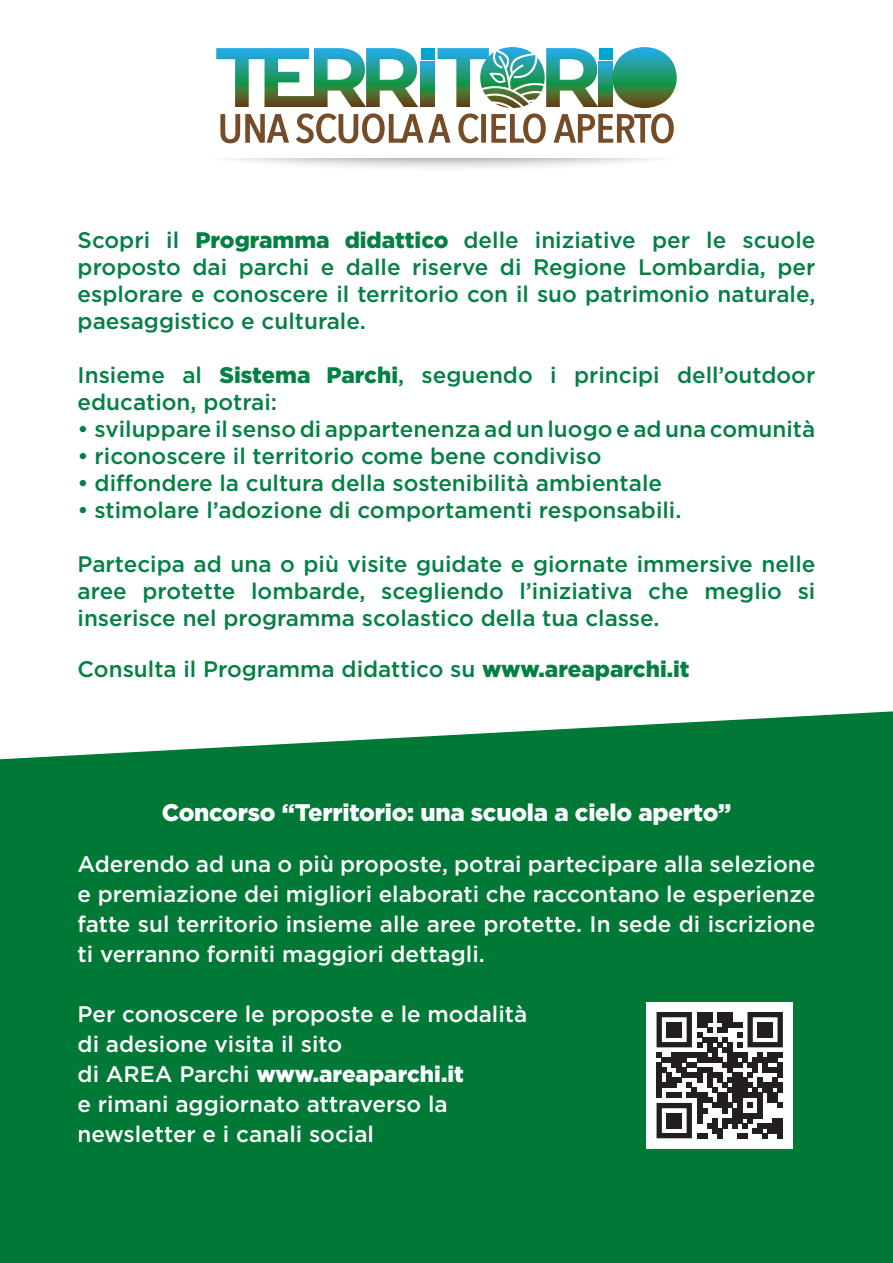
<style>
.page{position:relative;width:893px;height:1263px;background:#fff}
.page>*{position:absolute;margin:0;border:0;box-sizing:border-box;transform-origin:0 0}
.t1{font:900 24px "Gotham";letter-spacing:-.01em;color:#fff}
.t2{font:500 22.5px/27px "Gotham";color:#048045;text-align:justify}
.t3{font:500 22.5px/30px "Gotham";color:#fff;text-align:justify}
.s1{font-weight:900}
</style>
<div class="page">
<div style="left:180px;top:103px;width:527px;height:69px;background:#231f20;opacity:.75"></div>
<div style="left:0;top:711px;width:893px;height:552px;background:#007836"></div>
<div style="left:174px;top:0;width:539px;height:157px;background:#fff"></div>
<div style="left:646px;top:1002px;width:147px;height:146px;background:#fff"></div>
<svg style="left:657px;top:1012px;width:126px;height:126px"></svg>
<div style="left:667px;top:1022px;width:15px;height:15px;background:#231f20"></div>
<div style="left:758px;top:1022px;width:15px;height:15px;background:#231f20"></div>
<div style="left:667px;top:1113px;width:15px;height:15px;background:#231f20"></div>
<svg style="left:216px;top:47px;width:461px;height:97px"></svg>
<p class="t2" style="left:78px;top:226px;width:739px">Scopri il <span class="s1">Programma didattico</span> delle iniziative per le scuole proposto dai parchi e dalle riserve di Regione Lombardia, per esplorare e conoscere il territorio con il suo patrimonio naturale, paesaggistico e culturale.</p>
<p class="t2" style="left:78px;top:361px;width:739px">Insieme al <span class="s1">Sistema Parchi</span>, seguendo i principi dell’outdoor education, potrai:</p>
<p class="t2" style="left:78px;top:415px;width:739px">• sviluppare il senso di appartenenza ad un luogo e ad una comunità</p>
<p class="t2" style="left:78px;top:442px;width:525px">• riconoscere il territorio come bene condiviso</p>
<p class="t2" style="left:78px;top:469px;width:586px">• diffondere la cultura della sostenibilità ambientale</p>
<p class="t2" style="left:78px;top:496px;width:605px">• stimolare l’adozione di comportamenti responsabili.</p>
<p class="t2" style="left:78px;top:550px;width:739px">Partecipa ad una o più visite guidate e giornate immersive nelle aree protette lombarde, scegliendo l’iniziativa che meglio si inserisce nel programma scolastico della tua classe.</p>
<p class="t2" style="left:78px;top:655px;width:613px">Consulta il Programma didattico su <span class="s1">www.areaparchi.it</span></p>
<p class="t1" style="left:162px;top:799px;width:571px">Concorso “Territorio: una scuola a cielo aperto”</p>
<p class="t3" style="left:78px;top:849px;width:739px">Aderendo ad una o più proposte, potrai partecipare alla selezione e premiazione dei migliori elaborati che raccontano le esperienze fatte sul territorio insieme alle aree protette. In sede di iscrizione ti verranno forniti maggiori dettagli.</p>
<p class="t3" style="left:78px;top:999px;width:451px;text-align:left">Per conoscere le proposte e le modalità di adesione visita il sito<br>di AREA Parchi <span class="s1">www.areaparchi.it<br></span>e rimani aggiornato attraverso la newsletter e i canali social</p>
</div>
